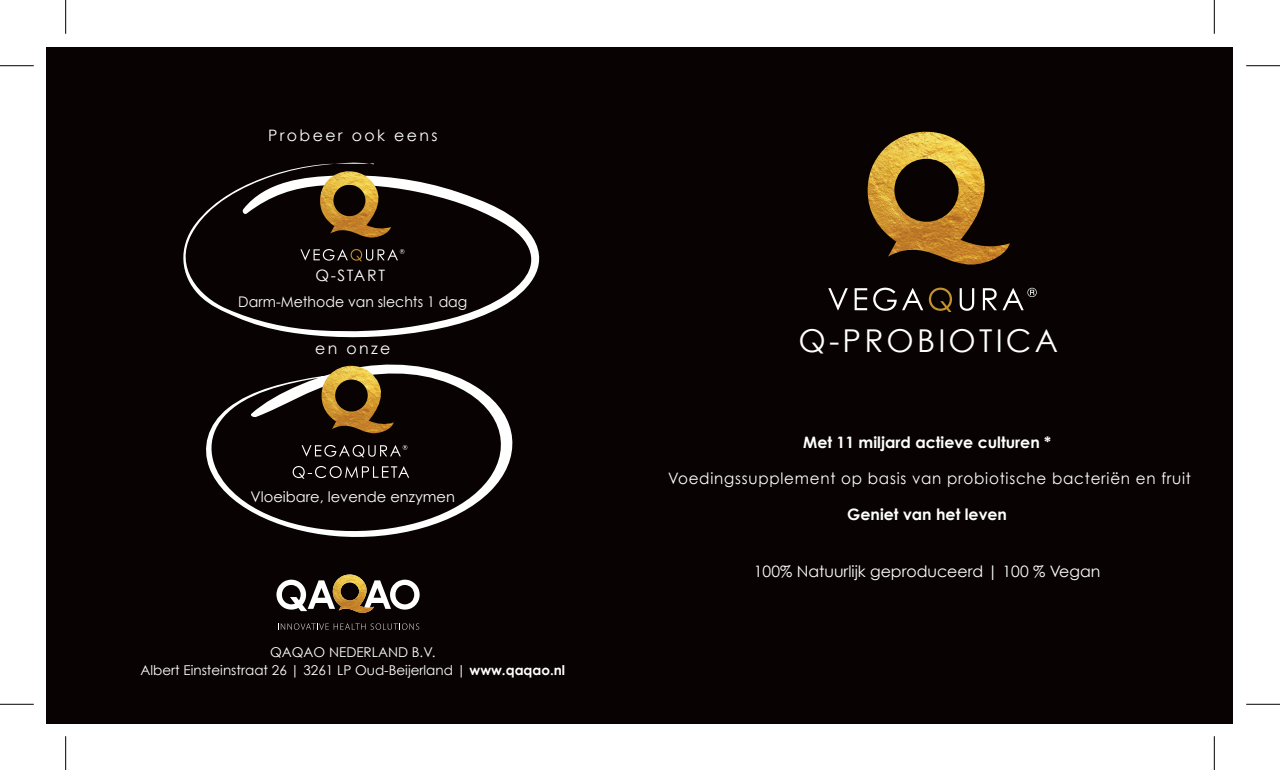
<style>
.page{position:relative;width:1280px;height:770px;background:#fff}
.page>*{position:absolute;margin:0;border:0;box-sizing:border-box;transform-origin:0 0}
.t1{font:31.5px "Century Gothic";letter-spacing:.1em;color:#fff}
.t2{font:15.75px "Century Gothic";letter-spacing:.05em;color:#fff;scale:.96 1}
.t3{font:700 15.75px "Century Gothic";color:#fff}
.t4{font:15.75px "Century Gothic";color:#fff}
.t5{font:15.75px "Century Gothic";letter-spacing:.15em;color:#fff}
.t6{font:15.75px "Century Gothic";letter-spacing:.05em;color:#fff}
.t7{font:14.62px "Century Gothic";color:#fff;scale:.96 1}
.t8{font:14.62px "Century Gothic";color:#fff}
.t9{font:13.5px/18px "Century Gothic";color:#fff;text-align:center}
.s1{font-weight:700}
</style>
<div class="page">
<div style="left:47px;top:47px;width:1186px;height:676px;background:#080302"></div>
<img style="left:867px;top:132px;width:142px;height:133px">
<svg style="left:828px;top:288px;width:19px;height:22px"></svg>
<svg style="left:854px;top:288px;width:13px;height:22px"></svg>
<svg style="left:873px;top:287px;width:23px;height:23px"></svg>
<svg style="left:902px;top:287px;width:50px;height:25px"></svg>
<svg style="left:959px;top:288px;width:15px;height:22px"></svg>
<svg style="left:982px;top:288px;width:14px;height:22px"></svg>
<svg style="left:1002px;top:287px;width:34px;height:23px"></svg>
<svg style="left:183px;top:162px;width:357px;height:176px"></svg>
<svg style="left:206px;top:364px;width:307px;height:173px"></svg>
<svg style="left:278px;top:623px;width:141px;height:6px"></svg>
<svg style="left:276px;top:579px;width:143px;height:33px"></svg>
<img style="left:333px;top:574px;width:41px;height:39px">
<img style="left:320px;top:171px;width:71px;height:67px">
<svg style="left:300px;top:249px;width:104px;height:12px"></svg>
<img style="left:321px;top:365px;width:73px;height:69px">
<svg style="left:301px;top:444px;width:106px;height:13px"></svg>
<svg style="left:292px;top:465px;width:117px;height:13px"></svg>
<hr style="left:0;top:65px;width:34px;height:1px;background:#000">
<hr style="left:1246px;top:65px;width:33px;height:1px;background:#000">
<hr style="left:0;top:703px;width:34px;height:1px;background:#000">
<hr style="left:1246px;top:703px;width:33px;height:1px;background:#000">
<hr style="left:65px;top:0;width:1px;height:34px;background:#000">
<hr style="left:65px;top:735px;width:1px;height:34px;background:#000">
<hr style="left:1213px;top:0;width:1px;height:34px;background:#000">
<hr style="left:1213px;top:735px;width:1px;height:34px;background:#000">
<p class="t5" style="left:268px;top:125px;width:171px">Probeer ook eens</p>
<p class="t6" style="left:315px;top:264px;width:71px">Q-START</p>
<p class="t7" style="left:238px;top:291px;width:240px">Darm-Methode van slechts 1 dag</p>
<p class="t6" style="left:315px;top:337px;width:77px">en onze</p>
<p class="t8" style="left:251px;top:486px;width:206px">Vloeibare, levende enzymen</p>
<p class="t9" style="left:140px;top:642px;width:426px">QAQAO NEDERLAND B.V.<br>Albert Einsteinstraat 26 | 3261 LP Oud-Beijerland | <span class="s1">www.qaqao.nl</span></p>
<h1 class="t1" style="left:798px;top:319px;width:261px">Q-PROBIOTICA</h1>
<p class="t3" style="left:803px;top:430px;width:249px">Met 11 miljard actieve culturen *</p>
<p class="t2" style="left:668px;top:467px;width:546px">Voedingssupplement op basis van probiotische bacteriën en fruit</p>
<p class="t3" style="left:847px;top:502px;width:161px">Geniet van het leven</p>
<p class="t4" style="left:754px;top:559px;width:348px">100% Natuurlijk geproduceerd | 100 % Vegan</p>
</div>
